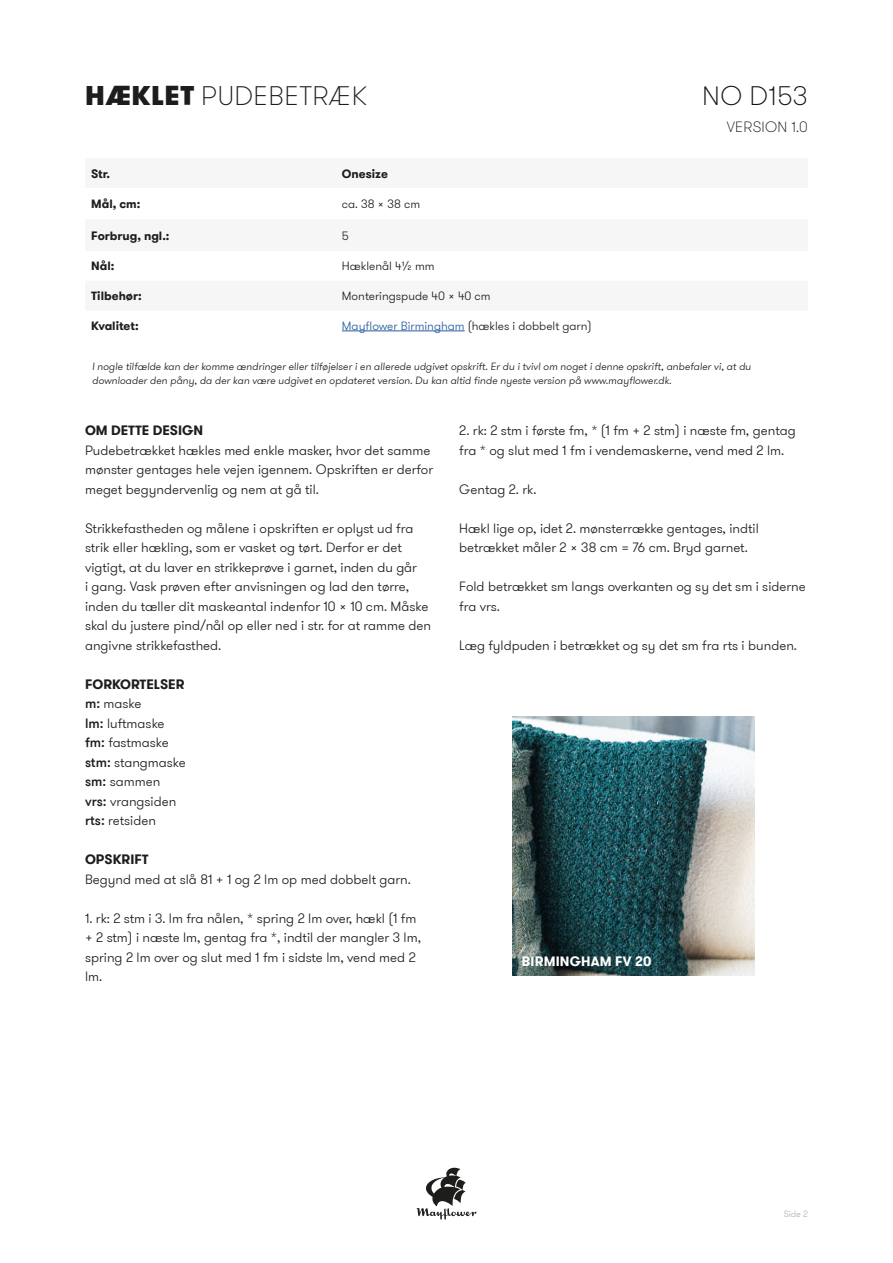
<style>
.page{position:relative;width:893px;height:1263px;background:#fff}
.page>*{position:absolute;margin:0;border:0;box-sizing:border-box;transform-origin:0 0}
.t1{font:100 27px "GT Walsheim Pro";letter-spacing:.015em;color:#1d1d1b}
.t2{font:100 27px "GT Walsheim Pro";letter-spacing:.015em;color:#13120e}
.t3{font:100 15px "GT Walsheim Pro";letter-spacing:.015em;color:#13120e}
.t4{font:300 13.5px/19.5px "GT Walsheim Pro";color:#1d1d1b}
.t5{font:700 13.5px "GT Walsheim Pro";color:#1d1d1b}
.t6{font:700 13.5px "GT Walsheim Pro";letter-spacing:.015em;color:#fff}
.t7{font:300 12px "GT Walsheim Pro";color:#1d1d1b}
.t8{font:700 12px "GT Walsheim Pro";color:#1d1d1b}
.t9{font:italic 300 10.5px/13.5px "GT Walsheim Pro";color:#1d1d1b}
.t10{font:300 9px "GT Walsheim Pro";color:#b2b2b2}
.s1{font-weight:900}
.s2{color:#275b9c}
.s3{font-weight:500}
</style>
<div class="page">
<svg style="left:417px;top:1168px;width:59px;height:51px"></svg>
<hr style="left:342px;top:331px;width:123px;height:1px;background:#275b9c">
<img style="left:512px;top:716px;width:243px;height:260px">
<p class="t1" style="left:85px;top:79px;width:283px"><span class="s1">HÆKLET</span> PUDEBETRÆK</p>
<p class="t8" style="left:91px;top:166px;width:20px">Str.</p>
<p class="t8" style="left:342px;top:166px;width:48px">Onesize</p>
<p class="t8" style="left:91px;top:196px;width:51px">Mål, cm:</p>
<p class="t7" style="left:342px;top:196px;width:80px">ca. 38 x 38 cm</p>
<p class="t8" style="left:91px;top:228px;width:80px">Forbrug, ngl.:</p>
<p class="t7" style="left:342px;top:228px;width:9px">5</p>
<p class="t8" style="left:91px;top:258px;width:25px">Nål:</p>
<p class="t7" style="left:342px;top:259px;width:94px">Hæklenål 4½ mm</p>
<p class="t8" style="left:91px;top:288px;width:52px">Tilbehør:</p>
<p class="t7" style="left:342px;top:288px;width:150px">Monteringspude 40 x 40 cm</p>
<p class="t8" style="left:91px;top:318px;width:49px">Kvalitet:</p>
<p class="t7" style="left:342px;top:318px;width:251px"><span class="s2">Mayflower Birmingham</span> (hækles i dobbelt garn)</p>
<p class="t2" style="left:702px;top:79px;width:107px">NO D153</p>
<p class="t3" style="left:727px;top:117px;width:83px">VERSION 1.0</p>
<p class="t9" style="left:92px;top:360px;width:660px">I nogle tilfælde kan der komme ændringer eller tilføjelser i en allerede udgivet opskrift. Er du i tvivl om noget i denne opskrift, anbefaler vi, at du downloader den påny, da der kan være udgivet en opdateret version. Du kan altid finde nyeste version på www.mayflower.dk.</p>
<p class="t5" style="left:85px;top:422px;width:120px">OM DETTE DESIGN</p>
<p class="t4" style="left:85px;top:441px;width:350px">Pudebetrækket hækles med enkle masker, hvor det samme mønster gentages hele vejen igennem. Opskriften er derfor meget begyndervenlig og nem at gå til.</p>
<p class="t4" style="left:85px;top:519px;width:348px">Strikkefastheden og målene i opskriften er oplyst ud fra strik eller hækling, som er vasket og tørt. Derfor er det vigtigt, at du laver en strikkeprøve i garnet, inden du går<br>i gang. Vask prøven efter anvisningen og lad den tørre, inden du tæller dit maskeantal indenfor 10 x 10 cm. Måske skal du justere pind/nål op eller ned i str. for at ramme den angivne strikkefasthed.</p>
<p class="t5" style="left:85px;top:675px;width:101px">FORKORTELSER</p>
<p class="t4" style="left:85px;top:694px;width:58px"><span class="s3">m:</span> maske</p>
<p class="t4" style="left:85px;top:714px;width:81px"><span class="s3">lm:</span> luftmaske</p>
<p class="t4" style="left:85px;top:733px;width:85px"><span class="s3">fm:</span> fastmaske</p>
<p class="t4" style="left:85px;top:753px;width:102px"><span class="s3">stm:</span> stangmaske</p>
<p class="t4" style="left:85px;top:772px;width:77px"><span class="s3">sm:</span> sammen</p>
<p class="t4" style="left:85px;top:792px;width:93px"><span class="s3">vrs:</span> vrangsiden</p>
<p class="t4" style="left:85px;top:811px;width:72px"><span class="s3">rts:</span> retsiden</p>
<p class="t5" style="left:85px;top:851px;width:65px">OPSKRIFT</p>
<p class="t4" style="left:85px;top:870px;width:327px">Begynd med at slå 81 + 1 og 2 lm op med dobbelt garn.</p>
<p class="t4" style="left:85px;top:909px;width:338px">1. rk: 2 stm i 3. lm fra nålen, * spring 2 lm over, hækl (1 fm + 2 stm) i næste lm, gentag fra *, indtil der mangler 3 lm, spring 2 lm over og slut med 1 fm i sidste lm, vend med 2 lm.</p>
<p class="t4" style="left:459px;top:421px;width:338px">2. rk: 2 stm i første fm, * (1 fm + 2 stm) i næste fm, gentag fra * og slut med 1 fm i vendemaskerne, vend med 2 lm.</p>
<p class="t4" style="left:459px;top:480px;width:79px">Gentag 2. rk.</p>
<p class="t4" style="left:459px;top:519px;width:301px">Hækl lige op, idet 2. mønsterrække gentages, indtil betrækket måler 2 x 38 cm = 76 cm. Bryd garnet.</p>
<p class="t4" style="left:459px;top:577px;width:348px">Fold betrækket sm langs overkanten og sy det sm i siderne fra vrs.</p>
<p class="t4" style="left:459px;top:636px;width:339px">Læg fyldpuden i betrækket og sy det sm fra rts i bunden.</p>
<p class="t6" style="left:522px;top:952px;width:131px">BIRMINGHAM FV 20</p>
<p class="t10" style="left:784px;top:1208px;width:26px">Side 2</p>
</div>
